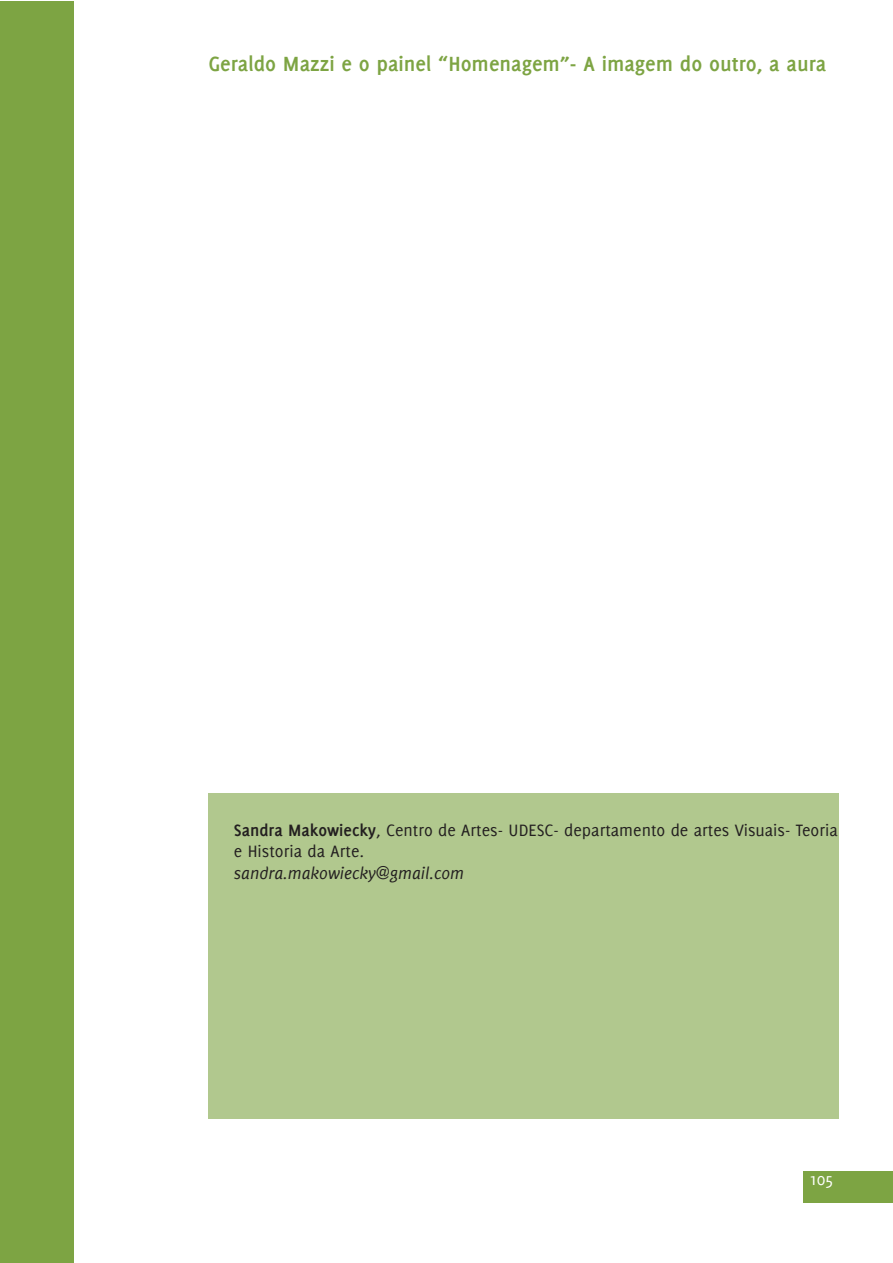
<style>
.page{position:relative;width:893px;height:1263px;background:#fff}
.page>*{position:absolute;margin:0;border:0;box-sizing:border-box;transform-origin:0 0}
.t1{font:700 22.5px "Delicious";color:#7da443}
.t2{font:18px/21.6px "Delicious";color:#231f20}
.t3{font:italic 18px "Delicious";color:#231f20}
.t4{font:18px "Delicious";color:#fff}
.s1{font-weight:700}
</style>
<div class="page">
<div style="left:804px;top:1171px;width:89px;height:31px;background:#7da443"></div>
<div style="left:0;top:1px;width:74px;height:1261px;background:#7da443"></div>
<div style="left:208px;top:793px;width:631px;height:325px;background:#b1c88e"></div>
<p class="t1" style="left:208px;top:51px;width:619px">Geraldo Mazzi e o painel “Homenagem”- A imagem do outro, a aura</p>
<p class="t2" style="left:234px;top:819px;width:605px"><span class="s1">Sandra Makowiecky</span>, Centro de Artes- UDESC- departamento de artes Visuais- Teoria e Historia da Arte.</p>
<p class="t3" style="left:234px;top:863px;width:232px">sandra.makowiecky@gmail.com</p>
<p class="t4" style="left:809px;top:1169px;width:26px">105</p>
</div>
